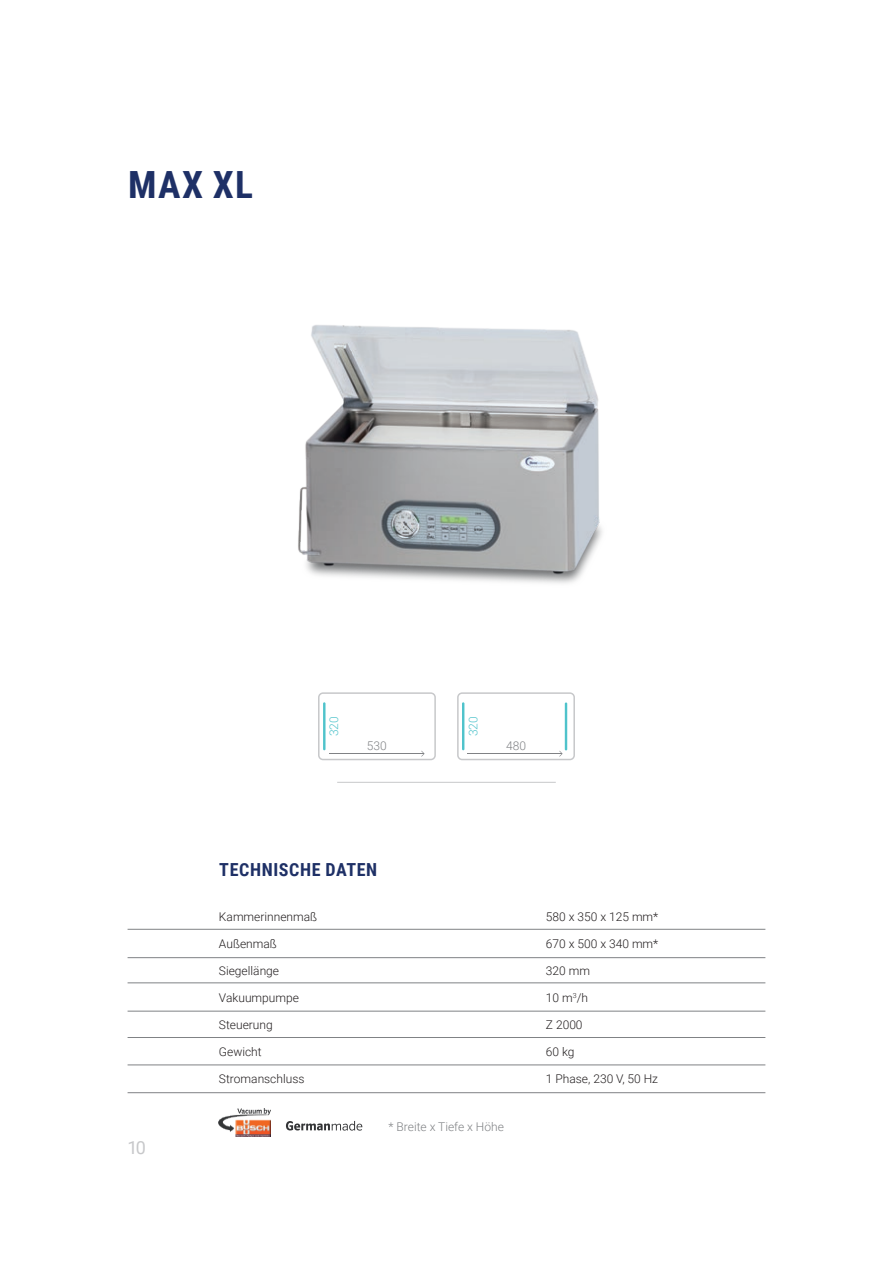
<style>
.page{position:relative;width:893px;height:1263px;background:#fff}
.page>*{position:absolute;margin:0;border:0;box-sizing:border-box;transform-origin:0 0}
.t1{font:700 37.5px "Roboto Condensed";color:#1e3066}
.t2{font:700 18px "Roboto Condensed";letter-spacing:.035em;color:#1e3066}
.t3{font:18px "Roboto";color:#c7c8ca}
.t4{font:300 12px "Roboto";color:#231f20}
.t5{font:300 12px "Roboto";color:#808285}
.t6{font:300 12px "Roboto";color:#4fc3cb}
</style>
<div class="page">
<hr style="left:128px;top:929px;width:637px;height:1px;background:#808285">
<hr style="left:128px;top:957px;width:637px;height:1px;background:#808285">
<hr style="left:128px;top:982px;width:637px;height:1px;background:#808285">
<hr style="left:128px;top:1011px;width:637px;height:1px;background:#808285">
<hr style="left:128px;top:1037px;width:637px;height:1px;background:#808285">
<hr style="left:128px;top:1065px;width:637px;height:1px;background:#808285">
<img style="left:298px;top:325px;width:304px;height:259px">
<svg style="left:318px;top:692px;width:118px;height:68px"></svg>
<svg style="left:457px;top:692px;width:118px;height:68px"></svg>
<hr style="left:323px;top:702px;width:2px;height:48px;background:#4fc3cb">
<hr style="left:462px;top:702px;width:2px;height:48px;background:#4fc3cb">
<hr style="left:565px;top:702px;width:2px;height:48px;background:#4fc3cb">
<img style="left:219px;top:1108px;width:51px;height:29px">
<svg style="left:286px;top:1121px;width:76px;height:9px"></svg>
<hr style="left:128px;top:1092px;width:637px;height:1px;background:#808285">
<hr style="left:337px;top:782px;width:219px;height:1px;background:#c7c8ca">
<h1 class="t1" style="left:128px;top:159px;width:126px">MAX XL</h1>
<p class="t6" style="left:325px;top:736px;width:21px;rotate:-90deg">320</p>
<p class="t5" style="left:367px;top:738px;width:21px">530</p>
<h2 class="t2" style="left:219px;top:857px;width:159px">TECHNISCHE DATEN</h2>
<p class="t6" style="left:465px;top:736px;width:21px;rotate:-90deg">320</p>
<p class="t5" style="left:506px;top:738px;width:21px">480</p>
<p class="t4" style="left:219px;top:909px;width:100px">Kammerinnenmaß</p>
<p class="t4" style="left:546px;top:909px;width:114px">580 x 350 x 125 mm*</p>
<p class="t4" style="left:219px;top:936px;width:59px">Außenmaß</p>
<p class="t4" style="left:546px;top:936px;width:114px">670 x 500 x 340 mm*</p>
<p class="t4" style="left:219px;top:963px;width:62px">Siegellänge</p>
<p class="t4" style="left:546px;top:963px;width:46px">320 mm</p>
<p class="t4" style="left:219px;top:990px;width:81px">Vakuumpumpe</p>
<p class="t4" style="left:546px;top:990px;width:44px">10 m<sup>3</sup>/h</p>
<p class="t4" style="left:219px;top:1017px;width:55px">Steuerung</p>
<p class="t4" style="left:546px;top:1017px;width:38px">Z 2000</p>
<p class="t4" style="left:219px;top:1044px;width:44px">Gewicht</p>
<p class="t4" style="left:546px;top:1044px;width:30px">60 kg</p>
<p class="t4" style="left:219px;top:1071px;width:87px">Stromanschluss</p>
<p class="t4" style="left:546px;top:1071px;width:114px">1 Phase, 230 V, 50 Hz</p>
<h2 class="t3" style="left:128px;top:1135px;width:20px">10</h2>
<p class="t5" style="left:388px;top:1118px;width:117px">* Breite x Tiefe x Höhe</p>
</div>
